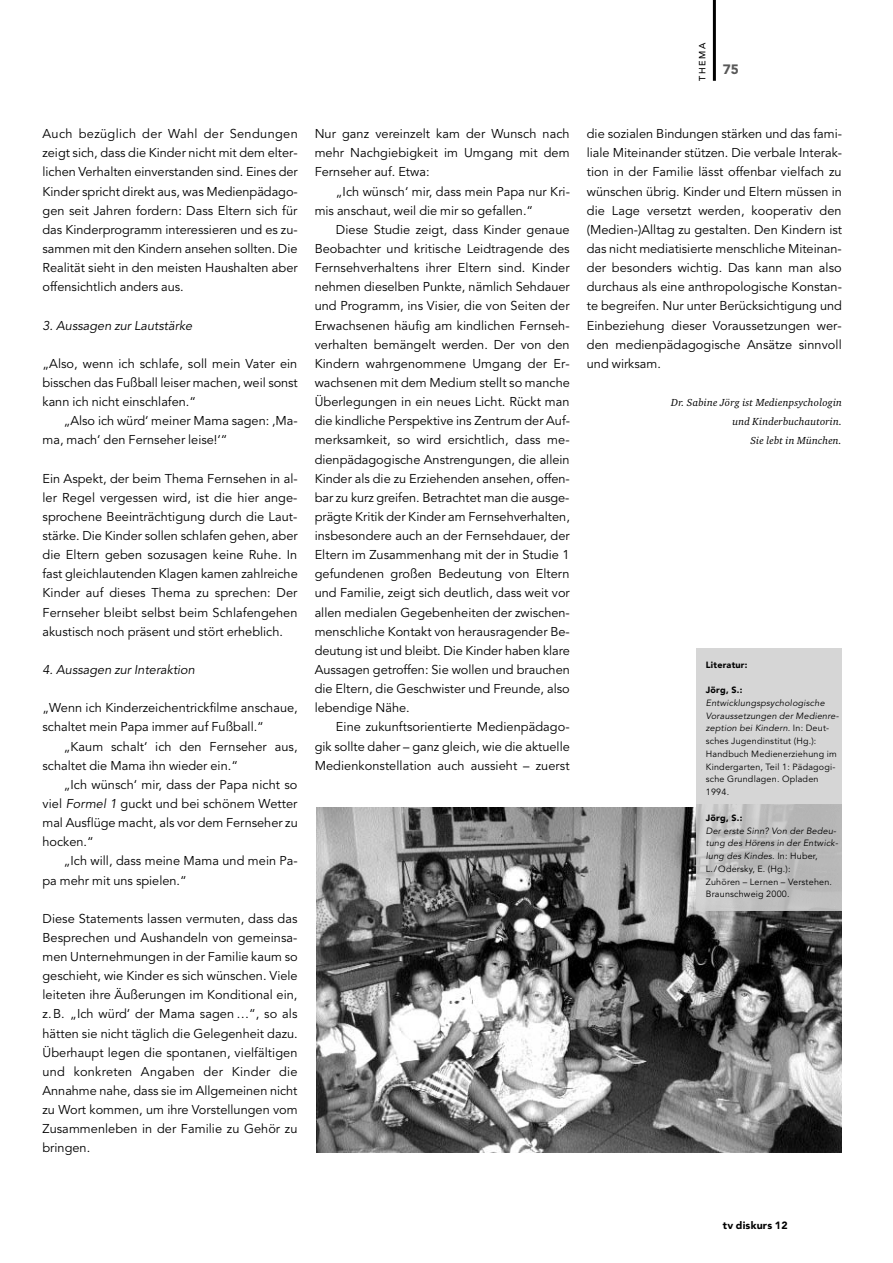
<style>
.page{position:relative;width:893px;height:1263px;background:#fff}
.page>*{position:absolute;margin:0;border:0;box-sizing:border-box;transform-origin:0 0}
.t1{font:900 13.5px "Avenir";color:#585858}
.t2{font:12.75px/19.2px "Avenir";color:#000;text-align:justify}
.t3{font:italic 12.75px "Avenir";color:#000}
.t4{font:italic 10.5px/19.2px "Charter BT";letter-spacing:.015em;color:#000;text-align:right}
.t5{font:900 10.5px "Avenir";letter-spacing:.02em;color:#000}
.t6{font:9px/12.8px "Avenir";letter-spacing:.02em;color:#000}
.t7{font:900 9px "Avenir";letter-spacing:.025em;color:#000}
.t8{font:500 9px "Avenir";letter-spacing:.165em;color:#000}
.s1{font-style:italic}
</style>
<div class="page">
<hr style="left:713px;top:0;width:3px;height:81px;background:#000">
<img style="left:317px;top:808px;width:524px;height:344px">
<div style="left:696px;top:649px;width:146px;height:261px;background:#d6d6d6"></div>
<img style="left:696px;top:804px;width:145px;height:106px">
<p class="t8" style="left:699px;top:81px;width:39px;rotate:-90deg">THEMA</p>
<p class="t1" style="left:723px;top:64px;width:17px">75</p>
<p class="t2" style="left:43px;top:125px;width:257px">Auch bezüglich der Wahl der Sendungen zeigt sich, dass die Kinder nicht mit dem elter&shy;lichen Verhalten einverstanden sind. Eines der Kinder spricht direkt aus, was Medienpädago&shy;gen seit Jahren fordern: Dass Eltern sich für das Kinderprogramm interessieren und es zu&shy;sammen mit den Kindern ansehen sollten. Die Realität sieht in den meisten Haushalten aber offensichtlich anders aus.</p>
<p class="t3" style="left:43px;top:320px;width:151px">3. Aussagen zur Lautstärke</p>
<p class="t2" style="left:43px;top:355px;width:257px">„Also, wenn ich schlafe, soll mein Vater ein bisschen das Fußball leiser machen, weil sonst kann ich nicht einschlafen.“</p>
<p class="t2" style="left:43px;top:412px;width:257px;text-indent:21px">„Also ich würd‘ meiner Mama sagen: ‚Ma&shy;ma, mach‘ den Fernseher leise!‘“</p>
<p class="t2" style="left:43px;top:470px;width:257px">Ein Aspekt, der beim Thema Fernsehen in al&shy;ler Regel vergessen wird, ist die hier ange&shy;sprochene Beeinträchtigung durch die Laut&shy;stärke. Die Kinder sollen schlafen gehen, aber die Eltern geben sozusagen keine Ruhe. In fast gleichlautenden Klagen kamen zahlreiche Kinder auf dieses Thema zu sprechen: Der Fernseher bleibt selbst beim Schlafengehen akustisch noch präsent und stört erheblich.</p>
<p class="t3" style="left:43px;top:664px;width:154px">4. Aussagen zur Interaktion</p>
<p class="t2" style="left:43px;top:699px;width:257px">„Wenn ich Kinderzeichentrickfilme anschaue, schaltet mein Papa immer auf Fußball.“</p>
<p class="t2" style="left:43px;top:738px;width:257px;text-indent:21px">„Kaum schalt‘ ich den Fernseher aus, schaltet die Mama ihn wieder ein.“</p>
<p class="t2" style="left:43px;top:776px;width:257px;text-indent:21px">„Ich wünsch‘ mir, dass der Papa nicht so viel <span class="s1">Formel 1</span> guckt und bei schönem Wetter mal Ausflüge macht, als vor dem Fernseher zu hocken.“</p>
<p class="t2" style="left:43px;top:852px;width:257px;text-indent:21px">„Ich will, dass meine Mama und mein Pa&shy;pa mehr mit uns spielen.“</p>
<p class="t2" style="left:43px;top:910px;width:257px">Diese Statements lassen vermuten, dass das Besprechen und Aushandeln von gemeinsa&shy;men Unternehmungen in der Familie kaum so geschieht, wie Kinder es sich wünschen. Viele leiteten ihre Äußerungen im Konditional ein, z.B. „Ich würd‘ der Mama sagen …“, so als hätten sie nicht täglich die Gelegenheit dazu.<br>Überhaupt legen die spontanen, vielfältigen und konkreten Angaben der Kinder die Annahme nahe, dass sie im Allgemeinen nicht zu Wort kommen, um ihre Vorstellungen vom Zusammenleben in der Familie zu Gehör zu bringen.</p>
<p class="t2" style="left:315px;top:125px;width:256px">Nur ganz vereinzelt kam der Wunsch nach mehr Nachgiebigkeit im Umgang mit dem Fernseher auf. Etwa:</p>
<p class="t2" style="left:315px;top:183px;width:257px;text-indent:21px">„Ich wünsch‘ mir, dass mein Papa nur Kri&shy;mis anschaut, weil die mir so gefallen.“</p>
<p class="t2" style="left:315px;top:221px;width:257px;text-indent:21px">Diese Studie zeigt, dass Kinder genaue Beobachter und kritische Leidtragende des Fernsehverhaltens ihrer Eltern sind. Kinder nehmen dieselben Punkte, nämlich Sehdauer und Programm, ins Visier, die von Seiten der Erwachsenen häufig am kindlichen Fernseh&shy;verhalten bemängelt werden. Der von den Kindern wahrgenommene Umgang der Er&shy;wachsenen mit dem Medium stellt so manche Überlegungen in ein neues Licht. Rückt man die kindliche Perspektive ins Zentrum der Auf&shy;merksamkeit, so wird ersichtlich, dass me&shy;dienpädagogische Anstrengungen, die allein Kinder als die zu Erziehenden ansehen, offen&shy;bar zu kurz greifen. Betrachtet man die ausge&shy;prägte Kritik der Kinder am Fernsehverhalten, insbesondere auch an der Fernsehdauer, der Eltern im Zusammenhang mit der in Studie 1 gefundenen großen Bedeutung von Eltern und Familie, zeigt sich deutlich, dass weit vor allen medialen Gegebenheiten der zwischen&shy;menschliche Kontakt von herausragender Be&shy;deutung ist und bleibt. Die Kinder haben klare Aussagen getroffen: Sie wollen und brauchen die Eltern, die Geschwister und Freunde, also lebendige Nähe.</p>
<p class="t2" style="left:315px;top:718px;width:257px;text-indent:21px">Eine zukunftsorientierte Medienpädago&shy;gik sollte daher – ganz gleich, wie die aktuelle Medienkonstellation auch aussieht – zuerst</p>
<p class="t2" style="left:587px;top:125px;width:257px">die sozialen Bindungen stärken und das fami&shy;liale Miteinander stützen. Die verbale Interak&shy;tion in der Familie lässt offenbar vielfach zu wünschen übrig. Kinder und Eltern müssen in die Lage versetzt werden, kooperativ den (Medien-)Alltag zu gestalten. Den Kindern ist das nicht mediatisierte menschliche Miteinan&shy;der besonders wichtig. Das kann man also durchaus als eine anthropologische Konstan&shy;te begreifen. Nur unter Berücksichtigung und Einbeziehung dieser Voraussetzungen wer&shy;den medienpädagogische Ansätze sinnvoll und wirksam.</p>
<p class="t4" style="left:671px;top:394px;width:172px">Dr. Sabine Jörg ist Medienpsychologin und Kinderbuchautorin.<br>Sie lebt in München.</p>
<p class="t7" style="left:706px;top:661px;width:43px">Literatur:</p>
<p class="t7" style="left:706px;top:686px;width:38px">Jörg, S.:</p>
<p class="t6" style="left:706px;top:697px;width:134px"><span class="s1">Entwicklungspsychologische<br>Voraussetzungen der Medienre&shy;zeption bei Kindern.</span> In: Deut&shy;sches Jugendinstitut (Hg.):<br>Handbuch Medienerziehung im<br>Kindergarten, Teil 1: Pädagogi&shy;sche Grundlagen. Opladen<br>1994.</p>
<p class="t7" style="left:706px;top:814px;width:38px">Jörg, S.:</p>
<p class="t6" style="left:706px;top:825px;width:134px"><span class="s1">Der erste Sinn? Von der Bedeu&shy;tung des Hörens in der Entwick&shy;lung des Kindes.</span> In: Huber,<br>L./Odersky, E. (Hg.):<br>Zuhören – Lernen – Verstehen.<br>Braunschweig 2000.</p>
<p class="t5" style="left:723px;top:1221px;width:66px">tv diskurs 12</p>
</div>
